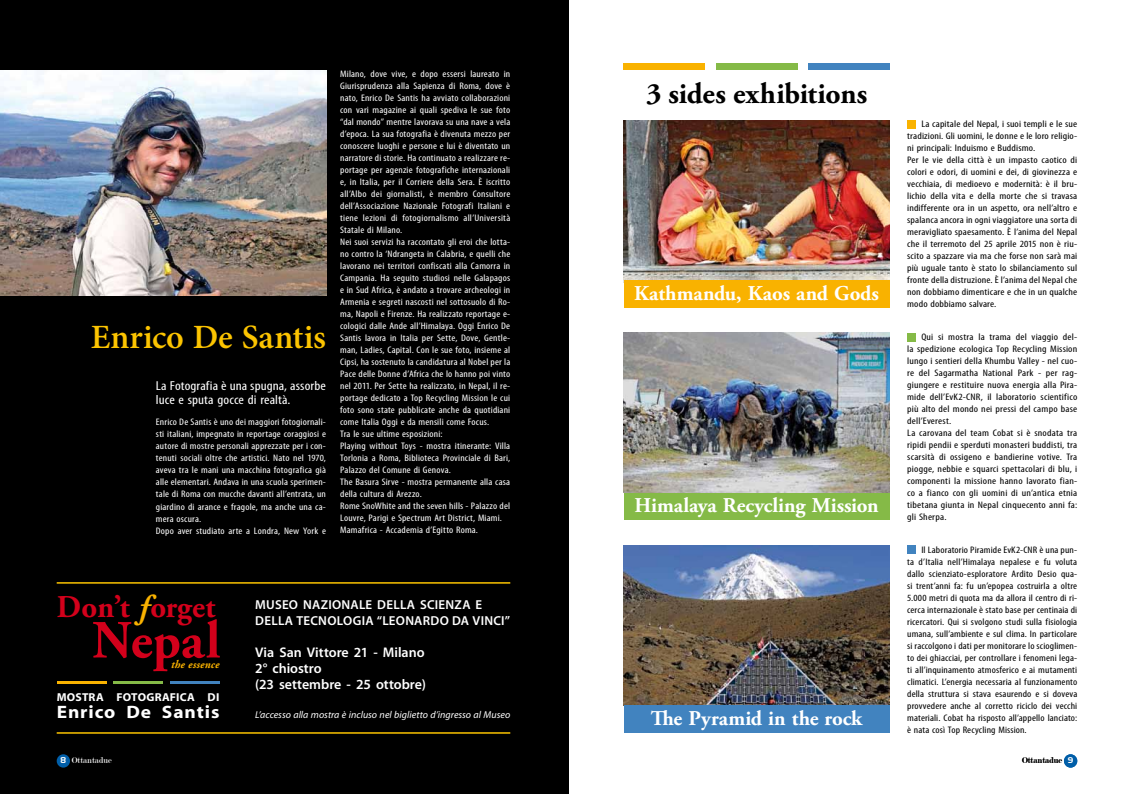
<style>
.page{position:relative;width:1134px;height:794px;background:#fff}
.page>*{position:absolute;margin:0;border:0;box-sizing:border-box;transform-origin:0 0}
.t1{font:700 53.6px "Adobe Garamond Pro";letter-spacing:-.005em;color:#d3001b}
.t2{font:600 34px "Minion Pro";color:#fcc400}
.t3{font:700 31.7px "Adobe Garamond Pro";letter-spacing:.005em;color:#d3001b}
.t4{font:700 29.5px "Adobe Garamond Pro";letter-spacing:-.01em;color:#000}
.t5{font:700 21px "Adobe Garamond Pro";letter-spacing:-.005em;color:#fff}
.t6{font:700 18px "Myriad";letter-spacing:.045em;color:#fff;scale:1.08 1}
.t7{font:600 14px/16px "Myriad Pro";color:#fff}
.t8{font:600 13px/16px "Myriad Pro";letter-spacing:.02em;color:#fff}
.t9{font:condensed 13px/14px "Myriad Pro";letter-spacing:.005em;color:#fff;scale:1.15 1}
.t10{font:700 11.5px "Myriad Pro";letter-spacing:.015em;color:#fff}
.t11{font:italic 700 11.4px "Adobe Garamond Pro";letter-spacing:.02em;color:#f9b200;scale:.95 1}
.t12{font:italic 10px "Myriad Pro";color:#fff}
.t13{font:condensed 9.5px/12px "Myriad Pro";letter-spacing:.015em;color:#fff;scale:1.14 1}
.t14{font:condensed 9.5px/12px "Myriad Pro";letter-spacing:.015em;color:#000;scale:1.18 1}
.t15{font:condensed 9.5px/12px "Myriad Pro";letter-spacing:.015em;color:#000;text-align:justify;scale:1.15 1}
.t16{font:9px "Modern";color:#fff}
.t17{font:9px "Modern";color:#000}
.s1{font-style:italic;color:#f9b200}
.s2{font-family:"Handel Got D";font-weight:700;font-size:8.8px}
.s3{font-family:"Handel Got D";font-weight:700;font-size:8.8px;color:#fff}
</style>
<div class="page">
<div style="left:0;top:0;width:569px;height:794px;background:#000"></div>
<img style="left:0;top:70px;width:326px;height:225px">
<div style="left:808px;top:63px;width:81px;height:7px;background:#4183bf"></div>
<div style="left:716px;top:63px;width:81px;height:7px;background:#85ba47"></div>
<div style="left:624px;top:63px;width:81px;height:7px;background:#f9b200"></div>
<img style="left:624px;top:545px;width:265px;height:160px">
<div style="left:624px;top:705px;width:265px;height:28px;background:#4183bf"></div>
<img style="left:624px;top:120px;width:265px;height:160px">
<div style="left:624px;top:280px;width:265px;height:28px;background:#f9b200"></div>
<div style="left:624px;top:492px;width:265px;height:28px;background:#85ba47"></div>
<img style="left:624px;top:333px;width:265px;height:159px">
<div style="left:907px;top:120px;width:9px;height:9px;background:#f9b200"></div>
<div style="left:907px;top:333px;width:9px;height:8px;background:#85ba47"></div>
<div style="left:907px;top:545px;width:9px;height:8px;background:#4183bf"></div>
<hr style="left:170px;top:681px;width:49px;height:2px;background:#4183bf">
<hr style="left:113px;top:681px;width:50px;height:2px;background:#85ba47">
<hr style="left:57px;top:681px;width:50px;height:2px;background:#f9b200">
<hr style="left:57px;top:582px;width:453px;height:1px;background:#fcc400">
<hr style="left:57px;top:732px;width:453px;height:1px;background:#fcc400">
<div style="left:1064px;top:754px;width:13px;height:13px;background:#005ea8;border-radius:50%"></div>
<div style="left:57px;top:754px;width:13px;height:13px;background:#005ea8;border-radius:50%"></div>
<h2 class="t2" style="left:91px;top:313px;width:237px">Enrico De Santis</h2>
<h3 class="t9" style="left:156px;top:379px;width:149px">La Fotografia è una spugna, assorbe luce e sputa gocce di realtà.</h3>
<p class="t13" style="left:156px;top:416px;width:151px">Enrico De Santis è uno dei maggiori fotogiornali&shy;sti italiani, impegnato in reportage coraggiosi e autore di mostre personali apprezzate per i con&shy;tenuti sociali oltre che artistici. Nato nel 1970, aveva tra le mani una macchina fotografica già alle elementari. Andava in una scuola sperimen&shy;tale di Roma con mucche davanti all’entrata, un giardino di arance e fragole, ma anche una ca&shy;mera oscura.<br>Dopo aver studiato arte a Londra, New York e</p>
<p class="t13" style="left:340px;top:68px;width:151px">Milano, dove vive, e dopo essersi laureato in Giurisprudenza alla Sapienza di Roma, dove è nato, Enrico De Santis ha avviato collaborazioni con vari magazine ai quali spediva le sue foto “dal mondo” mentre lavorava su una nave a vela d’epoca. La sua fotografia è divenuta mezzo per conoscere luoghi e persone e lui è diventato un narratore di storie. Ha continuato a realizzare re&shy;portage per agenzie fotografiche internazionali e, in Italia, per il Corriere della Sera. È iscritto all’Albo dei giornalisti, è membro Consultore dell’Associazione Nazionale Fotografi Italiani e tiene lezioni di fotogiornalismo all’Università Statale di Milano.<br>Nei suoi servizi ha raccontato gli eroi che lotta&shy;no contro la ‘Ndrangeta in Calabria, e quelli che lavorano nei territori confiscati alla Camorra in Campania. Ha seguito studiosi nelle Galapagos e in Sud Africa, è andato a trovare archeologi in Armenia e segreti nascosti nel sottosuolo di Ro&shy;ma, Napoli e Firenze. Ha realizzato reportage e&shy;cologici dalle Ande all’Himalaya. Oggi Enrico De Santis lavora in Italia per Sette, Dove, Gentle&shy;man, Ladies, Capital. Con le sue foto, insieme al Cipsi, ha sostenuto la candidatura al Nobel per la Pace delle Donne d’Africa che lo hanno poi vinto nel 2011. Per Sette ha realizzato, in Nepal, il re&shy;portage dedicato a Top Recycling Mission le cui foto sono state pubblicate anche da quotidiani come Italia Oggi e da mensili come Focus.<br>Tra le sue ultime esposizioni:<br>Playing without Toys - mostra itinerante: Villa Torlonia a Roma, Biblioteca Provinciale di Bari, Palazzo del Comune di Genova.<br>The Basura Sirve - mostra permanente alla casa della cultura di Arezzo.<br>Rome SnoWhite and the seven hills - Palazzo del Louvre, Parigi e Spectrum Art District, Miami.<br>Mamafrica - Accademia d’Egitto Roma.</p>
<h3 class="t3" style="left:57px;top:588px;width:160px">Don’t <span class="s1">f</span>orget</h3>
<h1 class="t1" style="left:92px;top:609px;width:130px">Nepal</h1>
<p class="t11" style="left:171px;top:657px;width:53px">the essence</p>
<p class="t10" style="left:57px;top:689px;width:157px">MOSTRA FOTOGRAFICA DI</p>
<h3 class="t6" style="left:57px;top:703px;width:152px">Enrico De Santis</h3>
<h3 class="t8" style="left:255px;top:596px;width:256px">MUSEO NAZIONALE DELLA SCIENZA E<br>DELLA TECNOLOGIA “LEONARDO DA VINCI”</h3>
<h3 class="t7" style="left:255px;top:644px;width:172px">VIA SAN VITTORE 21 - MILANO<br>2° CHIOSTRO<br>(23 SETTEMBRE - 25 OTTOBRE)</h3>
<p class="t12" style="left:255px;top:708px;width:257px">L’accesso alla mostra è incluso nel biglietto d’ingresso al Museo</p>
<h3 class="t4" style="left:646px;top:77px;width:223px">3 sides exhibitions</h3>
<h3 class="t5" style="left:634px;top:281px;width:247px">Kathmandu, Kaos and Gods</h3>
<h3 class="t5" style="left:634px;top:493px;width:246px">Himalaya Recycling Mission</h3>
<h3 class="t5" style="left:651px;top:706px;width:213px">The Pyramid in the rock</h3>
<p class="t14" style="left:907px;top:118px;width:146px;text-indent:14px">La capitale del Nepal, i suoi templi e le sue tradizioni. Gli uomini, le donne e le loro religio&shy;ni principali: Induismo e Buddismo.<br>Per le vie della città è un impasto caotico di colori e odori, di uomini e dei, di giovinezza e vecchiaia, di medioevo e modernità: è il bru&shy;lichio della vita e della morte che si travasa indifferente ora in un aspetto, ora nell’altro e spalanca ancora in ogni viaggiatore una sorta di meravigliato spaesamento. È l’anima del Nepal che il terremoto del 25 aprile 2015 non è riu&shy;scito a spazzare via ma che forse non sarà mai più uguale tanto è stato lo sbilanciamento sul fronte della distruzione. È l’anima del Nepal che non dobbiamo dimenticare e che in un qualche modo dobbiamo salvare.</p>
<p class="t14" style="left:907px;top:331px;width:146px;text-indent:14px">Qui si mostra la trama del viaggio del&shy;la spedizione ecologica Top Recycling Mission lungo i sentieri della Khumbu Valley - nel cuo&shy;re del Sagarmatha National Park - per rag&shy;giungere e restituire nuova energia alla Pira&shy;mide dell’EvK2-CNR, il laboratorio scientifico più alto del mondo nei pressi del campo base dell’Everest.<br>La carovana del team Cobat si è snodata tra ripidi pendii e sperduti monasteri buddisti, tra scarsità di ossigeno e bandierine votive. Tra piogge, nebbie e squarci spettacolari di blu, i componenti la missione hanno lavorato fian&shy;co a fianco con gli uomini di un’antica etnia tibetana giunta in Nepal cinquecento anni fa: gli Sherpa.</p>
<p class="t15" style="left:907px;top:543px;width:149px;text-indent:14px">Il Laboratorio Piramide EvK2-CNR è una pun&shy;ta d’Italia nell’Himalaya nepalese e fu voluta dallo scienziato-esploratore Ardito Desio qua&shy;si trent’anni fa: fu un’epopea costruirla a oltre 5.000 metri di quota ma da allora il centro di ri&shy;cerca internazionale è stato base per centinaia di ricercatori. Qui si svolgono studi sulla fisiologia umana, sull’ambiente e sul clima. In particolare si raccolgono i dati per monitorare lo scioglimen&shy;to dei ghiacciai, per controllare i fenomeni lega&shy;ti all’inquinamento atmosferico e ai mutamenti climatici. L’energia necessaria al funzionamento della struttura si stava esaurendo e si doveva provvedere anche al corretto riciclo dei vecchi materiali. Cobat ha risposto all’appello lanciato: è nata così Top Recycling Mission.</p>
<p class="t16" style="left:61px;top:755px;width:53px"><span class="s2">8</span> Ottantadue</p>
<p class="t17" style="left:1022px;top:755px;width:53px">Ottantadue <span class="s3">9</span></p>
</div>
